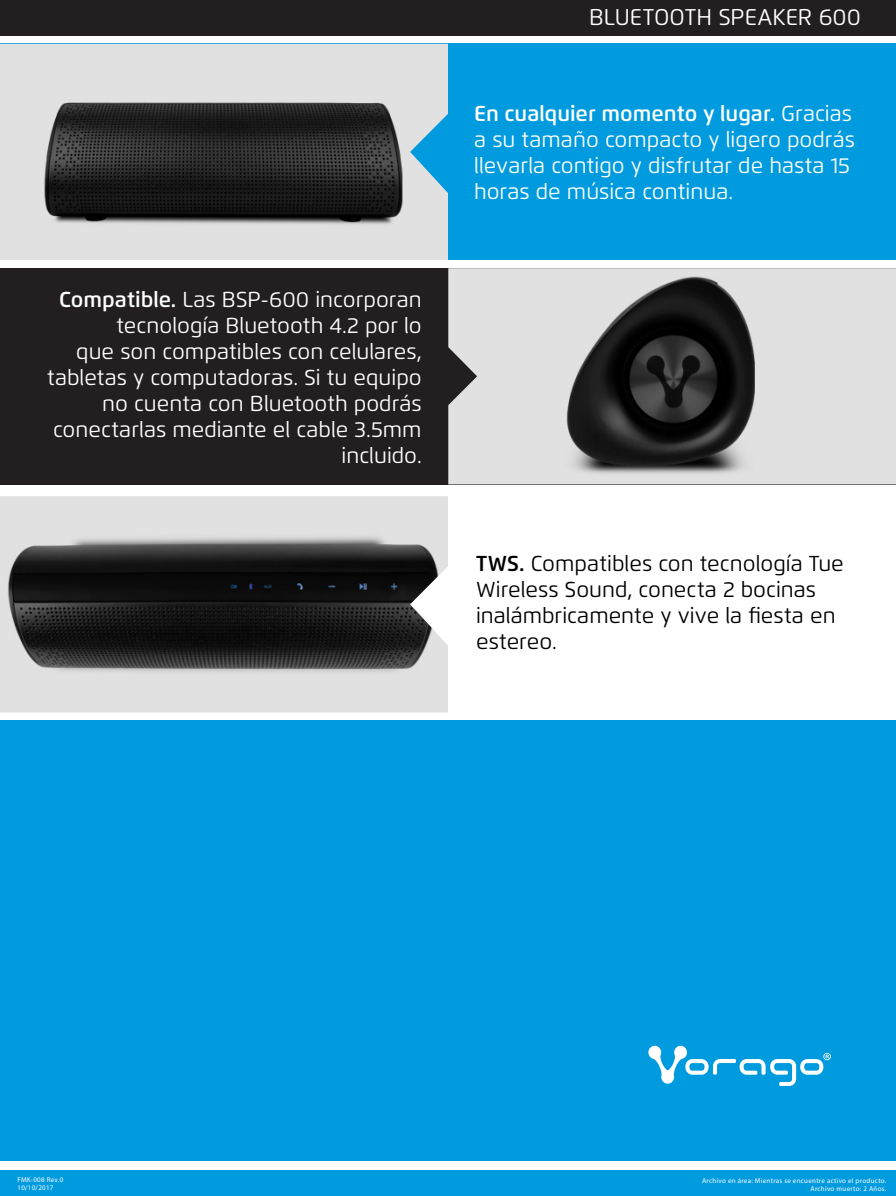
<style>
.page{position:relative;width:896px;height:1196px;background:#fff}
.page>*{position:absolute;margin:0;border:0;box-sizing:border-box;transform-origin:0 0}
.t1{font:22.75px "Flexo";color:#fff}
.Specs{font:21.61px/25.9px "Flexo";color:#fff}
.Specs-2{font:21.61px/25.9px "Flexo";color:#000}
.t2{font:7px/7.9px "Myriad Pro";letter-spacing:.04em;color:#fff;text-align:right}
.s1{font-weight:600}
</style>
<div class="page">
<div style="left:0;top:268px;width:895px;height:216px;background:#231f20"></div>
<div style="left:0;top:720px;width:896px;height:440px;background:#009bde"></div>
<div style="left:0;top:44px;width:896px;height:216px;background:#009bde"></div>
<div style="left:0;top:1170px;width:896px;height:25px;background:#009bde"></div>
<img style="left:0;top:44px;width:448px;height:216px">
<img style="left:0;top:496px;width:448px;height:216px">
<img style="left:448px;top:268px;width:448px;height:216px">
<div style="left:0;top:0;width:896px;height:35px;background:#231f20"></div>
<svg style="left:648px;top:1045px;width:182px;height:40px"></svg>
<p class="Specs" style="left:47px;top:286px;width:376px;text-align:right"><span class="s1">Compatible.</span> Las BSP-600 incorporan tecnología Bluetooth 4.2 por lo<br>que son compatibles con celulares, tabletas y computadoras. Si tu equipo no cuenta con Bluetooth podrás conectarlas mediante el cable 3.5mm incluido.</p>
<p class="t1" style="left:589px;top:3px;width:273px">BLUETOOTH SPEAKER 600</p>
<p class="Specs" style="left:474px;top:101px;width:382px"><span class="s1">En cualquier momento y lugar.</span> Gracias a su tamaño compacto y ligero podrás llevarla contigo y disfrutar de hasta 15 horas de música continua.</p>
<p class="Specs-2" style="left:476px;top:550px;width:369px"><span class="s1">TWS.</span> Compatibles con tecnología Tue<br>Wireless Sound, conecta 2 bocinas inalámbricamente y vive la fiesta en estereo.</p>
<p class="t2" style="left:18px;top:1175px;width:47px">FMK-008 Rev.0</p>
<p class="t2" style="left:18px;top:1183px;width:38px">10/10/2017</p>
<p class="t2" style="left:702px;top:1176px;width:186px">Archivo en área: Mientras se encuentre activo el producto.<br>Archivo muerto: 2 Años.</p>
</div>
